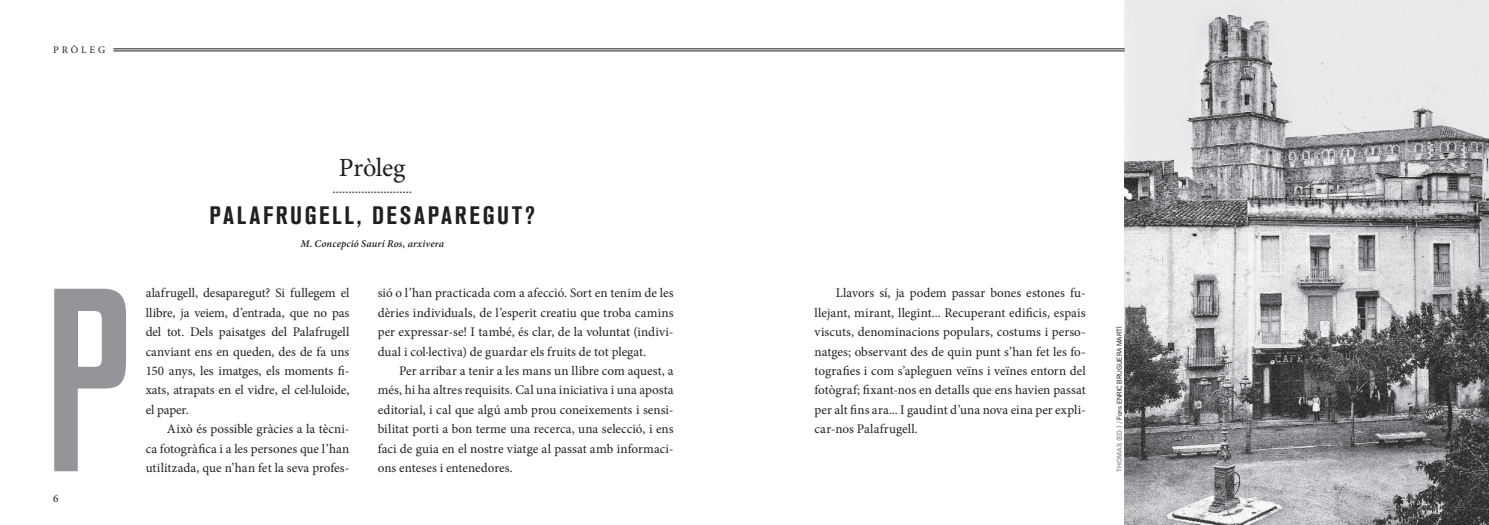
<style>
.page{position:relative;width:1489px;height:525px;background:#fff}
.page>*{position:absolute;margin:0;border:0;box-sizing:border-box;transform-origin:0 0}
.t1{font:500 condensed 258.12px "Akzidenz Grotesk BQ";color:#939598}
.t2{font:26.25px "Minion Pro";letter-spacing:-.015em;color:#231f20}
.t3{font:700 condensed 25px "Akzidenz Grotesk BQ";letter-spacing:.11em;color:#231f20}
.t4{font:13.12px/19.4px "Minion Pro";color:#231f20;text-align:justify}
.t5{font:11.25px "Minion Pro";color:#231f20}
.t6{font:italic 600 10.38px "Minion Pro";letter-spacing:.015em;color:#231f20}
.t7{font:10px "Minion Pro";letter-spacing:.285em;color:#231f20}
.t8{font:6.88px "Akzid Grtsk Next";color:#231f20}
.s1{font-weight:500;color:#939598}
</style>
<div class="page">
<img style="left:1124px;top:0;width:364px;height:524px">
<svg style="left:333px;top:192px;width:78px;height:1px"></svg>
<hr style="left:113px;top:49px;width:1011px;height:1px;background:#231f20">
<hr style="left:113px;top:51px;width:1011px;height:1px;background:#231f20">
<p class="t7" style="left:53px;top:43px;width:54px">PRÒLEG</p>
<h1 class="t1" style="left:44px;top:236px;width:87px">P</h1>
<p class="t5" style="left:53px;top:491px;width:7px">6</p>
<h2 class="t2" style="left:339px;top:150px;width:68px">Pròleg</h2>
<h3 class="t3" style="left:209px;top:201px;width:327px">PALAFRUGELL, DESAPAREGUT?</h3>
<p class="t6" style="left:300px;top:236px;width:145px">M. Concepció Saurí Ros, arxivera</p>
<p class="t4" style="left:146px;top:283px;width:205px">alafrugell, desaparegut? Si fullegem el llibre, ja veiem, d’entrada, que no pas del tot. Dels paisatges del Palafrugell canviant ens en queden, des de fa uns 150 anys, les imatges, els moments fi&shy;xats, atrapats en el vidre, el cel·luloide, el paper.</p>
<p class="t4" style="left:146px;top:419px;width:205px;text-indent:21px">Això és possible gràcies a la tècni&shy;ca fotogràfica i a les persones que l’han utilitzada, que n’han fet la seva profes-</p>
<p class="t4" style="left:378px;top:283px;width:297px">sió o l’han practicada com a afecció. Sort en tenim de les dèries individuals, de l’esperit creatiu que troba camins per expressar-se! I també, és clar, de la voluntat (indivi&shy;dual i col·lectiva) de guardar els fruits de tot plegat.</p>
<p class="t4" style="left:378px;top:361px;width:297px;text-indent:21px">Per arribar a tenir a les mans un llibre com aquest, a més, hi ha altres requisits. Cal una iniciativa i una aposta editorial, i cal que algú amb prou coneixements i sensi&shy;bilitat porti a bon terme una recerca, una selecció, i ens faci de guia en el nostre viatge al passat amb informaci&shy;ons enteses i entenedores.</p>
<p class="t4" style="left:814px;top:283px;width:273px;text-indent:21px">Llavors sí, ja podem passar bones estones fu&shy;llejant, mirant, llegint... Recuperant edificis, espais viscuts, denominacions populars, costums i perso&shy;natges; observant des de quin punt s’han fet les fo&shy;tografies i com s’apleguen veïns i veïnes entorn del fotògraf; fixant-nos en detalls que ens havien passat per alt fins ara... I gaudint d’una nova eina per expli&shy;car-nos Palafrugell.</p>
<p class="t8" style="left:1114px;top:471px;width:147px;rotate:-90deg"><span class="s1">THOMAS (ED.) /</span> Fons ENRIC BRUGUERA MARTÍ</p>
</div>
